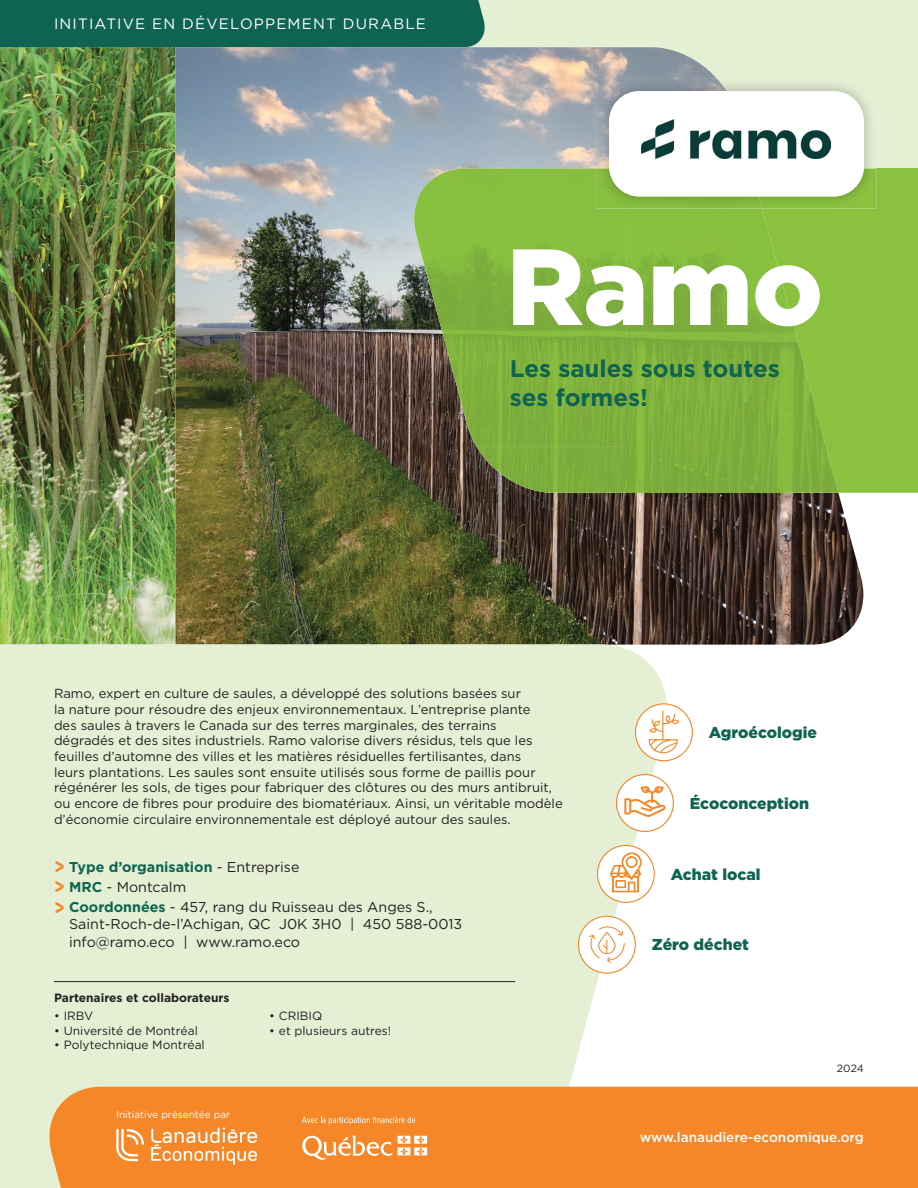
<style>
.page{position:relative;width:918px;height:1188px;background:#fff}
.page>*{position:absolute;margin:0;border:0;box-sizing:border-box;transform-origin:0 0}
.t1{font:900 108px "Gotham HTF";color:#fff}
.t2{font:700 24px/28.8px "Gotham HTF";color:#0e6451}
.t3{font:900 15.75px "Gotham HTF";color:#0e6451}
.t4{font:15px "Gotham HTF";letter-spacing:.08em;color:#fff}
.t5{font:14.25px/20.2px "Gotham HTF";color:#231f20}
.t6{font:500 13.5px "Gotham HTF";color:#fff}
.t7{font:13.05px/15.6px "Gotham HTF";color:#231f20}
.t8{font:12px "Gotham HTF";color:#231f20}
.t9{font:700 12px "Gotham HTF";color:#231f20}
.t10{font:10.5px "Gotham HTF";color:#231f20}
.t11{font:10.05px "Gotham HTF";color:#fff}
.s1{font-family:"Gotham Rounded";font-weight:700;font-size:21px;color:#f58728}
.s2{font-weight:700;color:#0e6451}
</style>
<div class="page">
<div style="left:0;top:0;width:918px;height:169px;background:#e4efd4"></div>
<img style="left:0;top:47px;width:176px;height:598px">
<div style="left:0;top:0;width:485px;height:47px;background:#0e6451"></div>
<img style="left:176px;top:47px;width:687px;height:598px">
<svg style="left:0;top:645px;width:677px;height:543px;background:#e5efd6"></svg>
<div style="left:786px;top:170px;width:132px;height:323px;background:#8ac23f"></div>
<hr style="left:876px;top:169px;width:42px;height:1px;background:#89c23f">
<img style="left:414px;top:169px;width:212px;height:185px">
<img style="left:626px;top:208px;width:160px;height:285px">
<img style="left:785px;top:295px;width:53px;height:198px">
<img style="left:448px;top:354px;width:179px;height:93px">
<img style="left:476px;top:446px;width:151px;height:47px">
<div style="left:42px;top:1087px;width:876px;height:101px;background:#f58728"></div>
<svg style="left:116px;top:1129px;width:28px;height:32px"></svg>
<svg style="left:151px;top:1127px;width:106px;height:38px;background:#f7a35a"></svg>
<div style="left:597px;top:845px;width:57px;height:57px;background:#fff;border-radius:50%"></div>
<svg style="left:610px;top:852px;width:32px;height:40px"></svg>
<div style="left:597px;top:845px;width:58px;height:58px;border:1px solid #f58728;border-radius:50%"></div>
<div style="left:578px;top:916px;width:57px;height:57px;background:#fff;border-radius:50%"></div>
<svg style="left:589px;top:924px;width:37px;height:39px"></svg>
<div style="left:578px;top:916px;width:58px;height:58px;border:1px solid #f58728;border-radius:50%"></div>
<svg style="left:302px;top:1117px;width:113px;height:8px"></svg>
<svg style="left:302px;top:1135px;width:125px;height:25px"></svg>
<img style="left:727px;top:79px;width:149px;height:90px">
<img style="left:597px;top:79px;width:130px;height:90px">
<img style="left:762px;top:170px;width:114px;height:38px">
<svg style="left:864px;top:169px;width:12px;height:1px"></svg>
<img style="left:597px;top:169px;width:165px;height:39px">
<div style="left:609px;top:91px;width:255px;height:105px;background:#fff;border-radius:30px"></div>
<img style="left:641px;top:120px;width:189px;height:39px">
<hr style="left:54px;top:981px;width:461px;height:1px;background:#231f20">
<div style="left:635px;top:704px;width:57px;height:57px;background:#fff;border-radius:50%"></div>
<svg style="left:648px;top:710px;width:32px;height:51px"></svg>
<div style="left:635px;top:703px;width:58px;height:58px;border:1px solid #f58728;border-radius:50%"></div>
<div style="left:616px;top:775px;width:57px;height:56px;background:#fff;border-radius:50%"></div>
<svg style="left:625px;top:786px;width:40px;height:31px"></svg>
<div style="left:616px;top:774px;width:58px;height:58px;border:1px solid #f58728;border-radius:50%"></div>
<p class="t4" style="left:54px;top:15px;width:373px">INITIATIVE EN DÉVELOPPEMENT DURABLE</p>
<h1 class="t1" style="left:507px;top:224px;width:318px">Ramo</h1>
<h2 class="t2" style="left:510px;top:354px;width:272px">Les saules sous toutes ses formes!</h2>
<p class="t7" style="left:54px;top:686px;width:510px">Ramo, expert en culture de saules, a développé des solutions basées sur<br>la nature pour résoudre des enjeux environnementaux. L’entreprise plante<br>des saules à travers le Canada sur des terres marginales, des terrains<br>dégradés et des sites industriels. Ramo valorise divers résidus, tels que les feuilles d’automne des villes et les matières résiduelles fertilisantes, dans<br>leurs plantations. Les saules sont ensuite utilisés sous forme de paillis pour régénérer les sols, de tiges pour fabriquer des clôtures ou des murs antibruit, ou encore de fibres pour produire des biomatériaux. Ainsi, un véritable modèle d’économie circulaire environnementale est déployé autour des saules.</p>
<p class="t5" style="left:54px;top:856px;width:380px"><span class="s1">&gt;</span> <span class="s2">Type d’organisation</span> - Entreprise<br><span class="s1">&gt;</span> <span class="s2">MRC</span> - Montcalm<br><span class="s1">&gt;</span> <span class="s2">Coordonnées</span> - 457, rang du Ruisseau des Anges S.,</p>
<p class="t5" style="left:69px;top:916px;width:395px;line-height:17.1px">Saint-Roch-de-l’Achigan, QC J0K 3H0 | 450 588-0013 info@ramo.eco | www.ramo.eco</p>
<p class="t9" style="left:54px;top:991px;width:177px">Partenaires et collaborateurs</p>
<p class="t8" style="left:54px;top:1010px;width:41px">• IRBV</p>
<p class="t8" style="left:54px;top:1024px;width:145px">• Université de Montréal</p>
<p class="t8" style="left:54px;top:1038px;width:152px">• Polytechnique Montréal</p>
<p class="t11" style="left:116px;top:1109px;width:116px">Initiative présentée par</p>
<p class="t8" style="left:269px;top:1010px;width:55px">• CRIBIQ</p>
<p class="t8" style="left:269px;top:1024px;width:123px">• et plusieurs autres!</p>
<p class="t3" style="left:709px;top:723px;width:110px">Agroécologie</p>
<p class="t3" style="left:690px;top:794px;width:121px">Écoconception</p>
<p class="t3" style="left:671px;top:865px;width:91px">Achat local</p>
<p class="t3" style="left:652px;top:936px;width:99px">Zéro déchet</p>
<p class="t10" style="left:837px;top:1062px;width:29px">2024</p>
<p class="t6" style="left:640px;top:1130px;width:226px">www.lanaudiere-economique.org</p>
</div>
